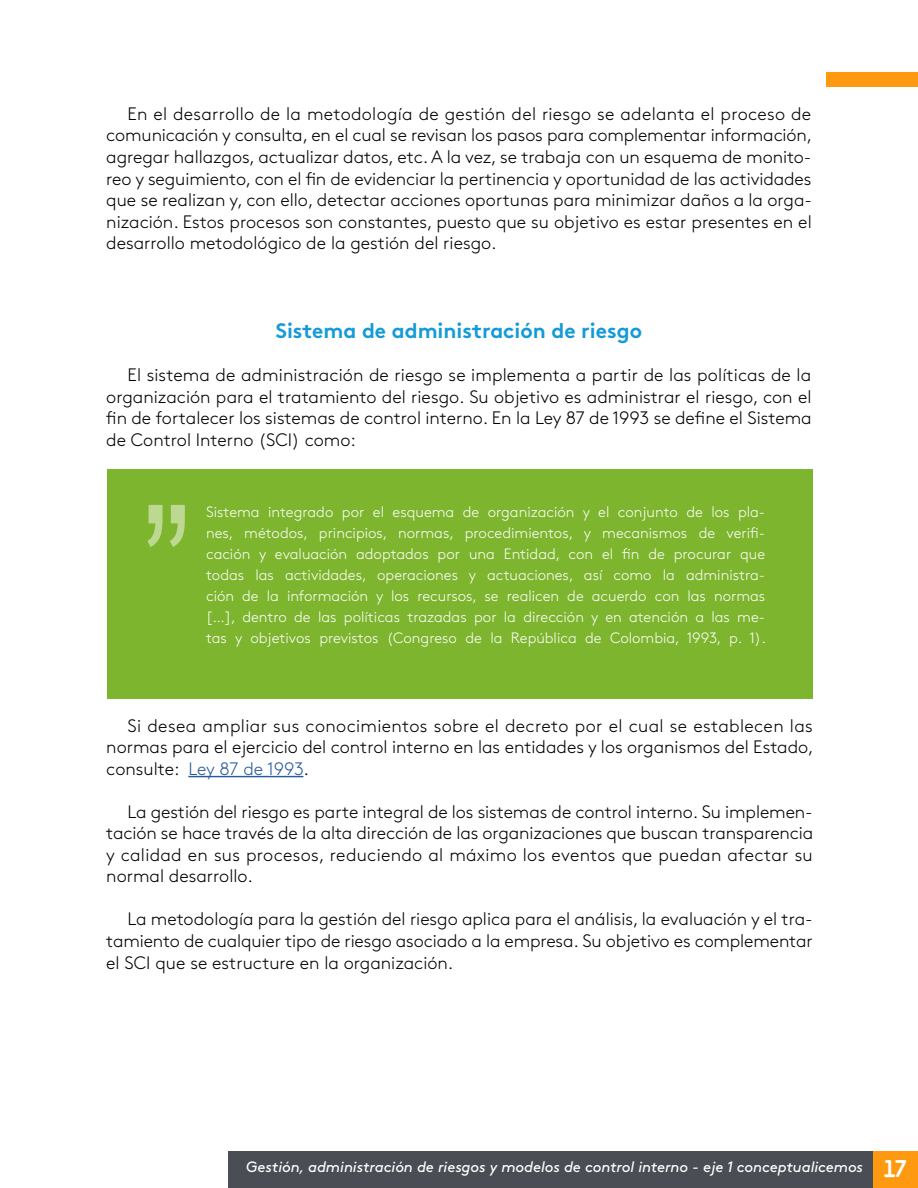
<style>
.page{position:relative;width:918px;height:1188px;background:#fff}
.page>*{position:absolute;margin:0;border:0;box-sizing:border-box;transform-origin:0 0}
.t1{font:180px "Arial Narrow";color:#bdd991}
.t2{font:21px "Brown Std Bold Alt";color:#149bd7}
.t3{font:300 18px/21.6px "Brown Std";color:#000;text-align:justify}
.t4{font:300 15px/21px "Brown Std";color:#fff;text-align:justify}
.t5{font:italic 15px "Brown Std";letter-spacing:-.005em;color:#fff}
.s1{color:#275b9b}
.s2{font-family:"Areandina Voz";font-style:normal;font-size:24px}
</style>
<div class="page">
<div style="left:229px;top:1151px;width:644px;height:37px;background:#4a4d54"></div>
<div style="left:826px;top:72px;width:92px;height:15px;background:#ff990f"></div>
<div style="left:873px;top:1151px;width:45px;height:37px;background:#ff990f"></div>
<div style="left:107px;top:469px;width:706px;height:230px;background:#7db52e"></div>
<hr style="left:188px;top:776px;width:115px;height:1px;background:#275b9b">
<p class="t3" style="left:106px;top:103px;width:707px;text-indent:21px">En el desarrollo de la metodología de gestión del riesgo se adelanta el proceso de comunicación y consulta, en el cual se revisan los pasos para complementar información, agregar hallazgos, actualizar datos, etc. A la vez, se trabaja con un esquema de monito&shy;reo y seguimiento, con el fin de evidenciar la pertinencia y oportunidad de las actividades que se realizan y, con ello, detectar acciones oportunas para minimizar daños a la orga&shy;nización. Estos procesos son constantes, puesto que su objetivo es estar presentes en el desarrollo metodológico de la gestión del riesgo.</p>
<p class="t2" style="left:276px;top:318px;width:368px">Sistema de administración de riesgo</p>
<p class="t3" style="left:106px;top:364px;width:707px;text-indent:21px">El sistema de administración de riesgo se implementa a partir de las políticas de la organización para el tratamiento del riesgo. Su objetivo es administrar el riesgo, con el fin de fortalecer los sistemas de control interno. En la Ley 87 de 1993 se define el Sistema de Control Interno (SCI) como:</p>
<h1 class="t1" style="left:142px;top:438px;width:51px">”</h1>
<p class="t4" style="left:206px;top:501px;width:561px">Sistema integrado por el esquema de organización y el conjunto de los pla&shy;nes, métodos, principios, normas, procedimientos, y mecanismos de verifi&shy;cación y evaluación adoptados por una Entidad, con el fin de procurar que todas las actividades, operaciones y actuaciones, así como la administra&shy;ción de la información y los recursos, se realicen de acuerdo con las normas […], dentro de las políticas trazadas por la dirección y en atención a las me&shy;tas y objetivos previstos (Congreso de la República de Colombia, 1993, p. 1).</p>
<p class="t3" style="left:106px;top:715px;width:709px;text-indent:21px">Si desea ampliar sus conocimientos sobre el decreto por el cual se establecen las normas para el ejercicio del control interno en las entidades y los organismos del Estado, consulte: <span class="s1">Ley 87 de 1993</span>.</p>
<p class="t3" style="left:106px;top:801px;width:709px;text-indent:21px">La gestión del riesgo es parte integral de los sistemas de control interno. Su implemen&shy;tación se hace través de la alta dirección de las organizaciones que buscan transparencia y calidad en sus procesos, reduciendo al máximo los eventos que puedan afectar su normal desarrollo.</p>
<p class="t3" style="left:106px;top:909px;width:708px;text-indent:21px">La metodología para la gestión del riesgo aplica para el análisis, la evaluación y el tra&shy;tamiento de cualquier tipo de riesgo asociado a la empresa. Su objetivo es complementar el SCI que se estructure en la organización.</p>
<p class="t5" style="left:246px;top:1158px;width:662px">Gestión, administración de riesgos y modelos de control interno - eje 1 conceptualicemos <span class="s2">17</span></p>
</div>
